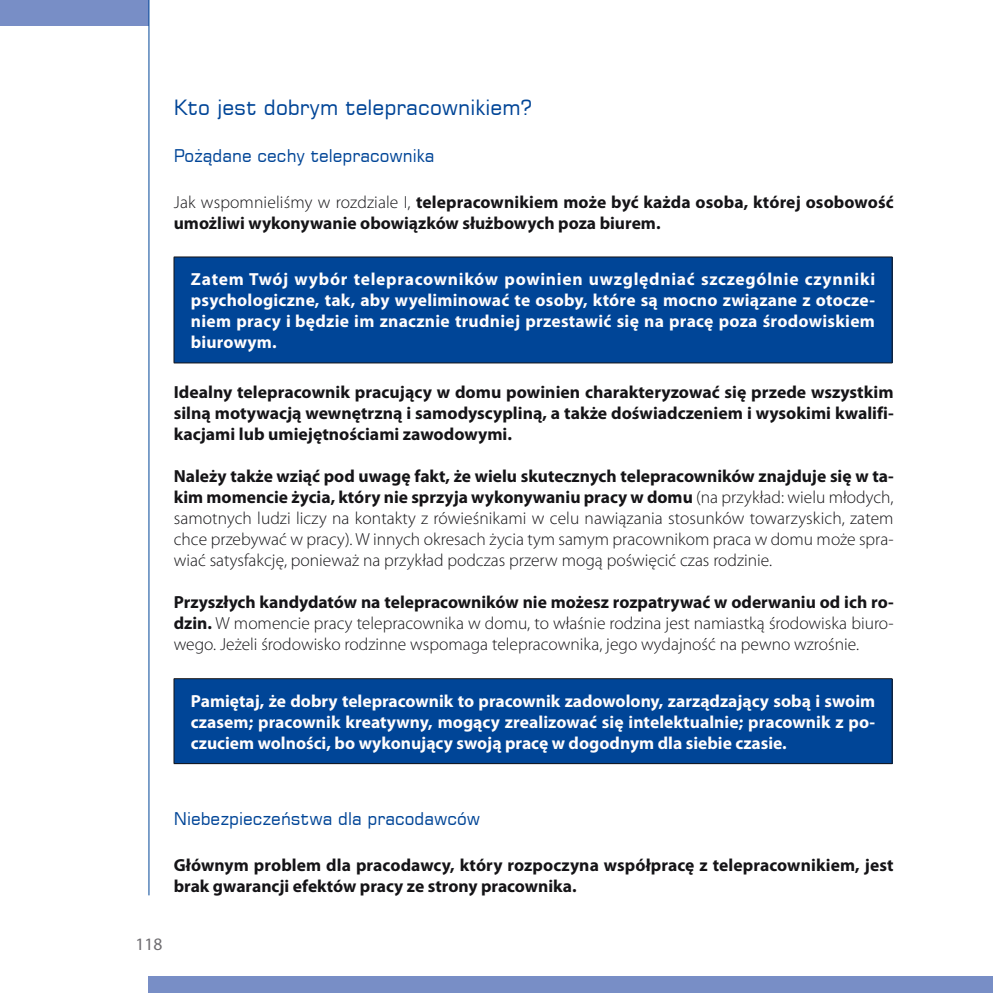
<style>
.page{position:relative;width:993px;height:993px;background:#fff}
.page>*{position:absolute;margin:0;border:0;box-sizing:border-box;transform-origin:0 0}
.t1{font:21px "Square 721 EU";color:#004597}
.t2{font:300 17.5px/21px "Myriad Pro";color:#151417;text-align:justify}
.t3{font:700 17.5px/21px "Myriad Pro";color:#151417}
.t4{font:700 17.5px/21px "Myriad Pro";letter-spacing:.005em;color:#fffdfd;text-align:justify}
.t5{font:17.5px "Square 721 EU";color:#004597}
.t6{font:17.5px "Myriad Pro";color:#6e6c70}
.s1{font-weight:300}
.s2{font-weight:700}
</style>
<div class="page">
<div style="left:0;top:0;width:149px;height:25px;background:#788ec6"></div>
<div style="left:149px;top:975px;width:843px;height:17px;background:#788ec6"></div>
<hr style="left:148px;top:0;width:1px;height:895px;background:#004597">
<svg style="left:992px;top:976px;width:1px;height:16px"></svg>
<div style="left:174px;top:257px;width:717px;height:106px;background:#004597"></div>
<hr style="left:174px;top:256px;width:718px;height:1px;background:#151417">
<hr style="left:174px;top:257px;width:1px;height:105px;background:#151417">
<hr style="left:891px;top:257px;width:1px;height:105px;background:#151417">
<hr style="left:174px;top:362px;width:718px;height:1px;background:#151417">
<div style="left:174px;top:678px;width:717px;height:85px;background:#004597"></div>
<hr style="left:174px;top:678px;width:718px;height:1px;background:#151417">
<hr style="left:174px;top:678px;width:1px;height:85px;background:#151417">
<hr style="left:891px;top:678px;width:1px;height:85px;background:#151417">
<hr style="left:174px;top:763px;width:718px;height:1px;background:#151417">
<p class="t1" style="left:174px;top:94px;width:359px">Kto jest dobrym telepracownikiem?</p>
<p class="t5" style="left:174px;top:144px;width:262px">Pożądane cechy telepracownika</p>
<p class="t3" style="left:174px;top:191px;width:721px"><span class="s1">Jak wspomnieliśmy w rozdziale I,</span> telepracownikiem może być każda osoba, której osobowość umożliwi wykonywanie obowiązków służbowych poza biurem.</p>
<p class="t4" style="left:191px;top:268px;width:685px">Zatem Twój wybór telepracowników powinien uwzględniać szczególnie czynniki psychologiczne, tak, aby wyeliminować te osoby, które są mocno związane z otocze&shy;niem pracy i będzie im znacznie trudniej przestawić się na pracę poza środowiskiem biurowym.</p>
<p class="t3" style="left:174px;top:381px;width:721px;text-align:justify">Idealny telepracownik pracujący w domu powinien charakteryzować się przede wszystkim silną motywacją wewnętrzną i samodyscypliną, a także doświadczeniem i wysokimi kwalifi&shy;kacjami lub umiejętnościami zawodowymi.</p>
<p class="t2" style="left:174px;top:465px;width:721px"><span class="s2">Należy także wziąć pod uwagę fakt, że wielu skutecznych telepracowników znajduje się w ta&shy;kim momencie życia, który nie sprzyja wykonywaniu pracy w domu</span> (na przykład: wielu młodych, samotnych ludzi liczy na kontakty z rówieśnikami w celu nawiązania stosunków towarzyskich, zatem chce przebywać w pracy). W innych okresach życia tym samym pracownikom praca w domu może spra&shy;wiać satysfakcję, ponieważ na przykład podczas przerw mogą poświęcić czas rodzinie.</p>
<p class="t2" style="left:174px;top:591px;width:721px"><span class="s2">Przyszłych kandydatów na telepracowników nie możesz rozpatrywać w oderwaniu od ich ro&shy;dzin.</span> W momencie pracy telepracownika w domu, to właśnie rodzina jest namiastką środowiska biuro&shy;wego. Jeżeli środowisko rodzinne wspomaga telepracownika, jego wydajność na pewno wzrośnie.</p>
<p class="t4" style="left:191px;top:689px;width:685px">Pamiętaj, że dobry telepracownik to pracownik zadowolony, zarządzający sobą i swoim czasem; pracownik kreatywny, mogący zrealizować się intelektualnie; pracownik z po&shy;czuciem wolności, bo wykonujący swoją pracę w dogodnym dla siebie czasie.</p>
<p class="t5" style="left:174px;top:807px;width:308px">Niebezpieczeństwa dla pracodawców</p>
<p class="t3" style="left:174px;top:853px;width:721px">Głównym problem dla pracodawcy, który rozpoczyna współpracę z telepracownikiem, jest brak gwarancji efektów pracy ze strony pracownika.</p>
<p class="t6" style="left:135px;top:932px;width:28px">118</p>
</div>
